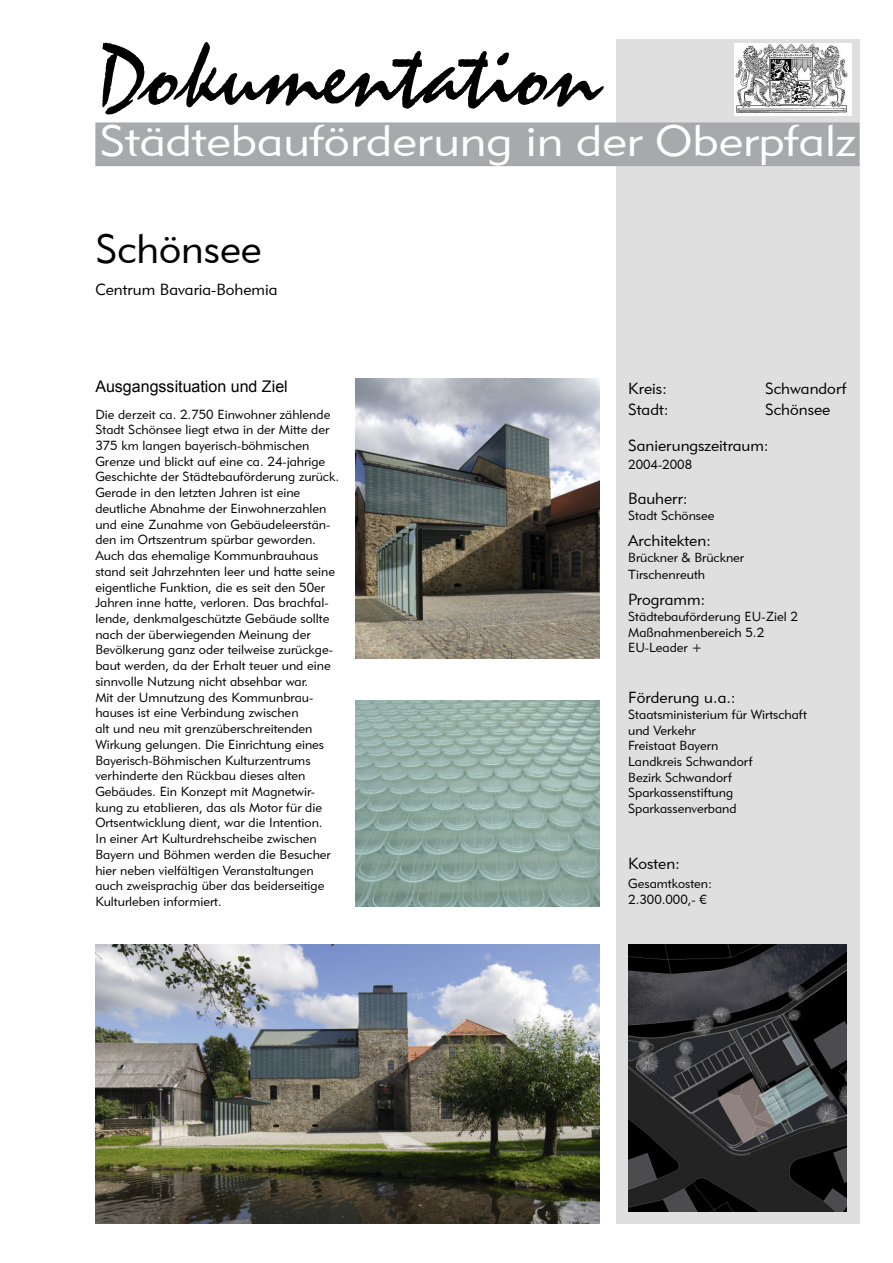
<style>
.page{position:relative;width:893px;height:1263px;background:#fff}
.page>*{position:absolute;margin:0;border:0;box-sizing:border-box;transform-origin:0 0}
.t1{font:93.15px "Staccato 222 BT";letter-spacing:-.005em;color:#000}
.t2{font:43.65px "Geometric 415 BT Lite A";color:#fff;scale:1.1 1}
.t3{font:40.8px "Geometric 415 BT Lite A";color:#000}
.t4{font:16.05px "Geometric 415 BT Lite A";color:#000}
.t5{font:16.05px "Arial";color:#000}
.t6{font:13.05px/15.8px "Geometric 415 BT Lite A";color:#000}
</style>
<div class="page">
<div style="left:615px;top:39px;width:244px;height:1185px;background:#dfdfe0"></div>
<div style="left:95px;top:122px;width:764px;height:44px;background:#a8a9ab"></div>
<img style="left:735px;top:44px;width:116px;height:71px">
<img style="left:95px;top:945px;width:504px;height:279px">
<img style="left:355px;top:379px;width:244px;height:279px">
<img style="left:355px;top:700px;width:244px;height:206px">
<img style="left:628px;top:945px;width:218px;height:267px">
<h1 class="t1" style="left:95px;top:42px;width:505px">Dokumentation</h1>
<h2 class="t2" style="left:99px;top:124px;width:688px">Städtebauförderung in der Oberpfalz</h2>
<h3 class="t3" style="left:95px;top:233px;width:168px">Schönsee</h3>
<p class="t4" style="left:95px;top:283px;width:184px">Centrum Bavaria-Bohemia</p>
<p class="t5" style="left:95px;top:381px;width:194px">Ausgangssituation und Ziel</p>
<p class="t6" style="left:95px;top:407px;width:245px">Die derzeit ca. 2.750 Einwohner zählende Stadt Schönsee liegt etwa in der Mitte der 375 km langen bayerisch-böhmischen Grenze und blickt auf eine ca. 24-jahrige Geschichte der Städtebauförderung zurück.<br>Gerade in den letzten Jahren ist eine deutliche Abnahme der Einwohnerzahlen und eine Zunahme von Gebäudeleerstän&shy;den im Ortszentrum spürbar geworden.<br>Auch das ehemalige Kommunbrauhaus stand seit Jahrzehnten leer und hatte seine eigentliche Funktion, die es seit den 50er Jahren inne hatte, verloren. Das brachfal&shy;lende, denkmalgeschützte Gebäude sollte nach der überwiegenden Meinung der Bevölkerung ganz oder teilweise zurückge&shy;baut werden, da der Erhalt teuer und eine sinnvolle Nutzung nicht absehbar war.<br>Mit der Umnutzung des Kommunbrau&shy;hauses ist eine Verbindung zwischen<br>alt und neu mit grenzüberschreitenden Wirkung gelungen. Die Einrichtung eines Bayerisch-Böhmischen Kulturzentrums verhinderte den Rückbau dieses alten Gebäudes. Ein Konzept mit Magnetwir&shy;kung zu etablieren, das als Motor für die Ortsentwicklung dient, war die Intention.<br>In einer Art Kulturdrehscheibe zwischen Bayern und Böhmen werden die Besucher hier neben vielfältigen Veranstaltungen auch zweisprachig über das beiderseitige Kulturleben informiert.</p>
<p class="t4" style="left:628px;top:382px;width:41px">Kreis:</p>
<p class="t4" style="left:765px;top:382px;width:83px">Schwandorf</p>
<p class="t4" style="left:628px;top:403px;width:42px">Stadt:</p>
<p class="t4" style="left:765px;top:403px;width:67px">Schönsee</p>
<p class="t4" style="left:628px;top:440px;width:142px">Sanierungszeitraum:</p>
<p class="t6" style="left:628px;top:458px;width:65px">2004-2008</p>
<p class="t4" style="left:628px;top:492px;width:61px">Bauherr:</p>
<p class="t6" style="left:628px;top:508px;width:88px">Stadt Schönsee</p>
<p class="t4" style="left:628px;top:534px;width:84px">Architekten:</p>
<p class="t6" style="left:628px;top:549px;width:117px;line-height:17.5px">Brückner &amp; Brückner<br>Tirschenreuth</p>
<p class="t4" style="left:628px;top:593px;width:79px">Programm:</p>
<p class="t6" style="left:628px;top:610px;width:171px">Städtebauförderung EU-Ziel 2<br>Maßnahmenbereich 5.2<br>EU-Leader +</p>
<p class="t4" style="left:628px;top:691px;width:109px">Förderung u.a.:</p>
<p class="t6" style="left:628px;top:708px;width:180px">Staatsministerium für Wirtschaft und Verkehr<br>Freistaat Bayern<br>Landkreis Schwandorf<br>Bezirk Schwandorf<br>Sparkassenstiftung<br>Sparkassenverband</p>
<p class="t4" style="left:628px;top:857px;width:53px">Kosten:</p>
<p class="t6" style="left:628px;top:877px;width:85px">Gesamtkosten:<br>2.300.000,- €</p>
</div>
